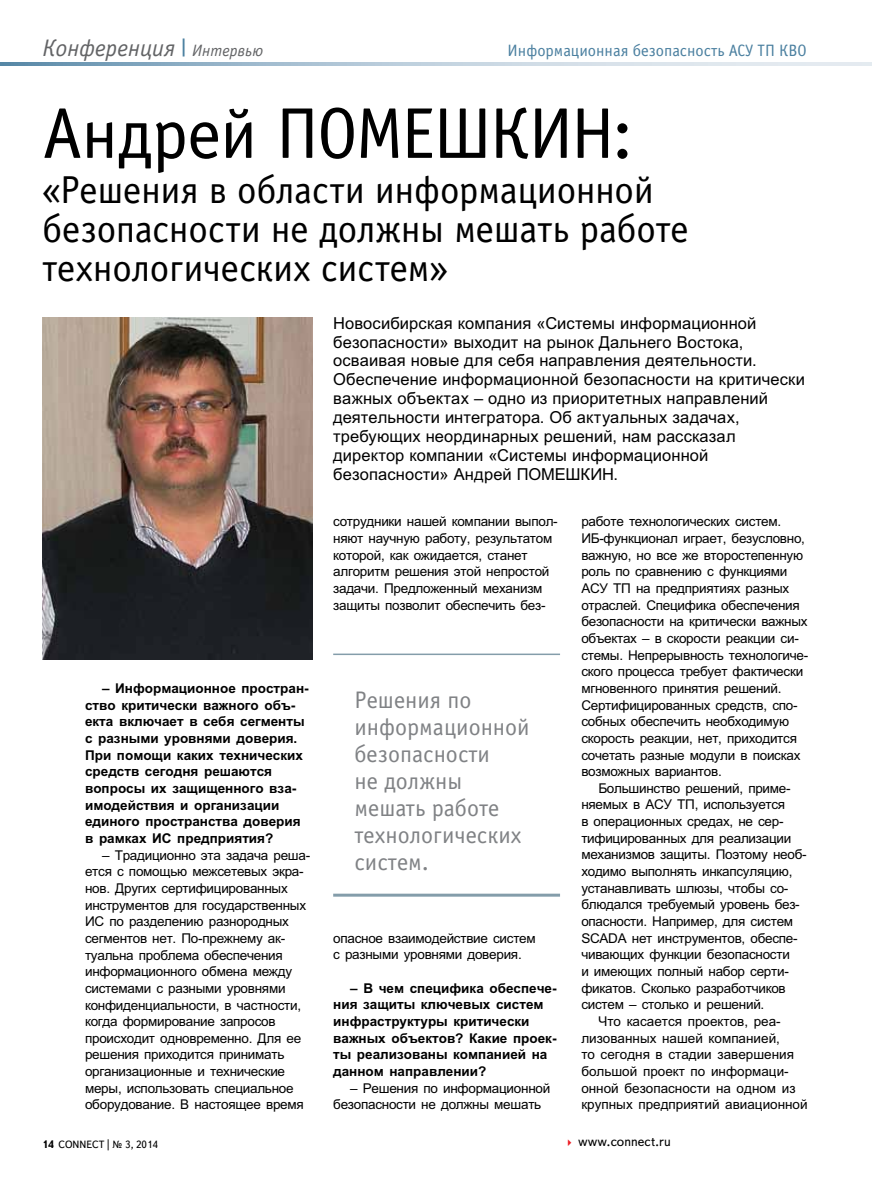
<style>
.page{position:relative;width:872px;height:1191px;background:#fff}
.page>*{position:absolute;margin:0;border:0;box-sizing:border-box;transform-origin:0 0}
.t1{font:72px "Officina Sans C";letter-spacing:-.02em;color:#000}
.t2{font:39px/39px "Officina Sans C";letter-spacing:-.01em;color:#000}
.t3{font:24px/27px "Officina Sans C";color:#808285}
.t4{font:italic 24px "Officina Sans C";color:#636466}
.t5{font:16.5px/18.9px "Arialz";letter-spacing:.005em;color:#000}
.t6{font:16.5px "Officina Sans C";color:#4b80a0}
.t7{font:13.5px/16.6px "Arialz";letter-spacing:-.02em;color:#000}
.t8{font:700 13.5px/16.6px "Arialz";color:#000}
.t9{font:13.5px "Arialz";color:#000}
.t10{font:13.5px "Text Book C";color:#000}
.t11{font:10.5px "Text Book C";color:#000}
.s1{font-size:16.5px}
.s2{font-weight:700}
.s3{color:#ed1d24}
</style>
<div class="page">
<svg style="left:0;top:63px;width:872px;height:2px;background:#b5c9d8"></svg>
<img style="left:43px;top:318px;width:270px;height:341px">
<hr style="left:333px;top:653px;width:227px;height:2px;background:#849daa">
<hr style="left:333px;top:893px;width:227px;height:3px;background:#849daa">
<h3 class="t4" style="left:43px;top:35px;width:222px">Конференция <sup>|</sup> <span class="s1">Интервью</span></h3>
<p class="t6" style="left:507px;top:42px;width:300px">Информационная безопасность АСУ ТП КВО</p>
<h1 class="t1" style="left:43px;top:94px;width:592px">Андрей ПОМЕШКИН:</h1>
<h2 class="t2" style="left:43px;top:171px;width:647px">«Решения в области информационной безопасности не должны мешать работе технологических систем»</h2>
<p class="t5" style="left:333px;top:313px;width:473px">Новосибирская компания «Системы информационной безопасности» выходит на рынок Дальнего Востока, осваивая новые для себя направления деятельности.<br>Обеспечение информационной безопасности на критически важных объектах – одно из приоритетных направлений деятельности интегратора. Об актуальных задачах, требующих неординарных решений, нам рассказал директор компании «Системы информационной безопасности» Андрей ПОМЕШКИН.</p>
<p class="t7" style="left:333px;top:513px;width:226px">сотрудники нашей компании выпол&shy;няют научную работу, результатом которой, как ожидается, станет алгоритм решения этой непростой задачи. Предложенный механизм защиты позволит обеспечить без-</p>
<p class="t8" style="left:85px;top:680px;width:225px;text-indent:17px">– Информационное простран&shy;ство критически важного объ&shy;екта включает в себя сегменты с разными уровнями доверия.<br>При помощи каких технических средств сегодня решаются вопросы их защищенного вза&shy;имодействия и организации единого пространства доверия в рамках ИС предприятия?</p>
<p class="t7" style="left:85px;top:846px;width:227px;text-indent:17px">– Традиционно эта задача реша&shy;ется с помощью межсетевых экра&shy;нов. Других сертифицированных инструментов для государственных<br>ИС по разделению разнородных сегментов нет. По-прежнему ак&shy;туальна проблема обеспечения информационного обмена между системами с разными уровнями конфиденциальности, в частности, когда формирование запросов происходит одновременно. Для ее решения приходится принимать организационные и технические меры, использовать специальное оборудование. В настоящее время</p>
<h3 class="t3" style="left:354px;top:686px;width:177px">Решения по информационной безопасности<br>не должны мешать работе технологических систем.</h3>
<p class="t7" style="left:333px;top:930px;width:204px">опасное взаимодействие систем с разными уровнями доверия.</p>
<p class="t8" style="left:333px;top:980px;width:225px;text-indent:17px">– В чем специфика обеспече&shy;ния защиты ключевых систем инфраструктуры критически важных объектов? Какие проек&shy;ты реализованы компанией на данном направлении?</p>
<p class="t7" style="left:333px;top:1079px;width:219px;text-indent:17px">– Решения по информационной безопасности не должны мешать</p>
<p class="t7" style="left:581px;top:513px;width:228px">работе технологических систем.<br>ИБ-функционал играет, безусловно, важную, но все же второстепенную роль по сравнению с функциями<br>АСУ ТП на предприятиях разных отраслей. Специфика обеспечения безопасности на критически важных объектах – в скорости реакции си&shy;стемы. Непрерывность технологиче&shy;ского процесса требует фактически мгновенного принятия решений.<br>Сертифицированных средств, спо&shy;собных обеспечить необходимую скорость реакции, нет, приходится сочетать разные модули в поисках возможных вариантов.</p>
<p class="t7" style="left:598px;top:780px;width:194px">Большинство решений, приме-</p>
<p class="t7" style="left:581px;top:796px;width:205px">няемых в АСУ ТП, используется</p>
<p class="t7" style="left:581px;top:813px;width:204px">в операционных средах, не сер-</p>
<p class="t7" style="left:581px;top:830px;width:211px">тифицированных для реализации</p>
<p class="t7" style="left:581px;top:846px;width:227px">механизмов защиты. Поэтому необ-</p>
<p class="t7" style="left:581px;top:863px;width:213px">ходимо выполнять инкапсуляцию,</p>
<p class="t7" style="left:581px;top:879px;width:209px">устанавливать шлюзы, чтобы со-</p>
<p class="t7" style="left:581px;top:896px;width:220px">блюдался требуемый уровень без-</p>
<p class="t7" style="left:581px;top:913px;width:213px">опасности. Например, для систем</p>
<p class="t7" style="left:581px;top:929px;width:218px">SCADA нет инструментов, обеспе-</p>
<p class="t7" style="left:581px;top:946px;width:210px">чивающих функции безопасности</p>
<p class="t7" style="left:581px;top:963px;width:209px">и имеющих полный набор серти-</p>
<p class="t7" style="left:581px;top:979px;width:206px">фикатов. Сколько разработчиков</p>
<p class="t7" style="left:581px;top:996px;width:184px">систем – столько и решений.</p>
<p class="t9" style="left:598px;top:1012px;width:184px">Что касается проектов, реа-</p>
<p class="t9" style="left:581px;top:1029px;width:200px">лизованных нашей компанией,</p>
<p class="t9" style="left:581px;top:1045px;width:214px">то сегодня в стадии завершения</p>
<p class="t9" style="left:581px;top:1062px;width:209px">большой проект по информаци-</p>
<p class="t9" style="left:581px;top:1079px;width:216px">онной безопасности на одном из</p>
<p class="t9" style="left:581px;top:1095px;width:228px">крупных предприятий авиационной</p>
<p class="t11" style="left:43px;top:1138px;width:117px"><span class="s2">14</span> CONNECT | № 3, 2014</p>
<p class="t10" style="left:564px;top:1133px;width:108px"><span class="s3">✔</span> www.connect.ru</p>
</div>
